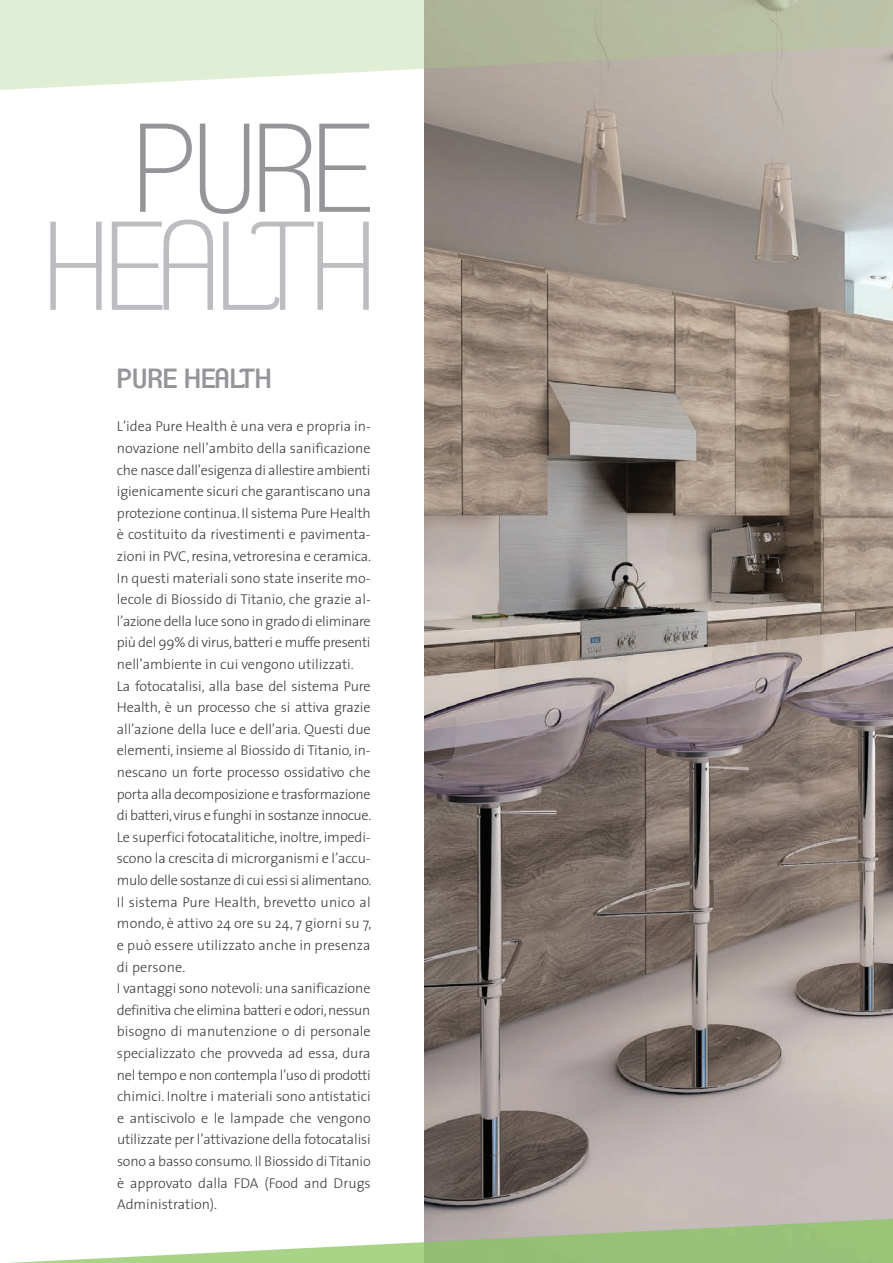
<style>
.page{position:relative;width:893px;height:1263px;background:#fff}
.page>*{position:absolute;margin:0;border:0;box-sizing:border-box;transform-origin:0 0}
.t1{font:200 122.55px "Clemente P Dac";letter-spacing:-.025em;color:#bcbdc0}
.t2{font:200 122.55px "Clemente P Dac";color:#939598}
.t3{font:27px "Clemente P Dai";color:#939598}
.t4{font:300 14.25px/21.6px "The Sans";letter-spacing:-.01em;color:#3e3e3f}
</style>
<div class="page">
<img style="left:424px;top:95px;width:469px;height:1077px">
<svg style="left:9px;top:1172px;width:884px;height:91px"></svg>
<img style="left:424px;top:1219px;width:469px;height:44px">
<svg style="left:0;top:0;width:893px;height:95px;background:#dae1cf"></svg>
<img style="left:424px;top:0;width:469px;height:69px">
<h1 class="t2" style="left:133px;top:114px;width:243px">PURE</h1>
<h1 class="t1" style="left:44px;top:212px;width:333px">HEALTH</h1>
<h2 class="t3" style="left:117px;top:367px;width:156px">PURE HEALTH</h2>
<p class="t4" style="left:117px;top:417px;width:256px">L’idea Pure Health è una vera e propria in&shy;novazione nell’ambito della sanificazione che nasce dall’esigenza di allestire ambienti igienicamente sicuri che garantiscano una protezione continua. Il sistema Pure Health è costituito da rivestimenti e pavimenta&shy;zioni in PVC, resina, vetroresina e ceramica.<br>In questi materiali sono state inserite mo&shy;lecole di Biossido di Titanio, che grazie al&shy;l’azione della luce sono in grado di eliminare più del 99% di virus, batteri e muffe presenti nell’ambiente in cui vengono utilizzati.<br>La fotocatalisi, alla base del sistema Pure Health, è un processo che si attiva grazie all’azione della luce e dell’aria. Questi due elementi, insieme al Biossido di Titanio, in&shy;nescano un forte processo ossidativo che porta alla decomposizione e trasformazione di batteri, virus e funghi in sostanze innocue.<br>Le superfici fotocatalitiche, inoltre, impedi&shy;scono la crescita di microrganismi e l’accu&shy;mulo delle sostanze di cui essi si alimentano.<br>Il sistema Pure Health, brevetto unico al mondo, è attivo 24 ore su 24, 7 giorni su 7, e può essere utilizzato anche in presenza di persone.<br>I vantaggi sono notevoli: una sanificazione definitiva che elimina batteri e odori, nessun bisogno di manutenzione o di personale specializzato che provveda ad essa, dura nel tempo e non contempla l’uso di prodotti chimici. Inoltre i materiali sono antistatici e antiscivolo e le lampade che vengono utilizzate per l’attivazione della fotocatalisi sono a basso consumo. Il Biossido di Titanio è approvato dalla FDA (Food and Drugs Administration).</p>
</div>
